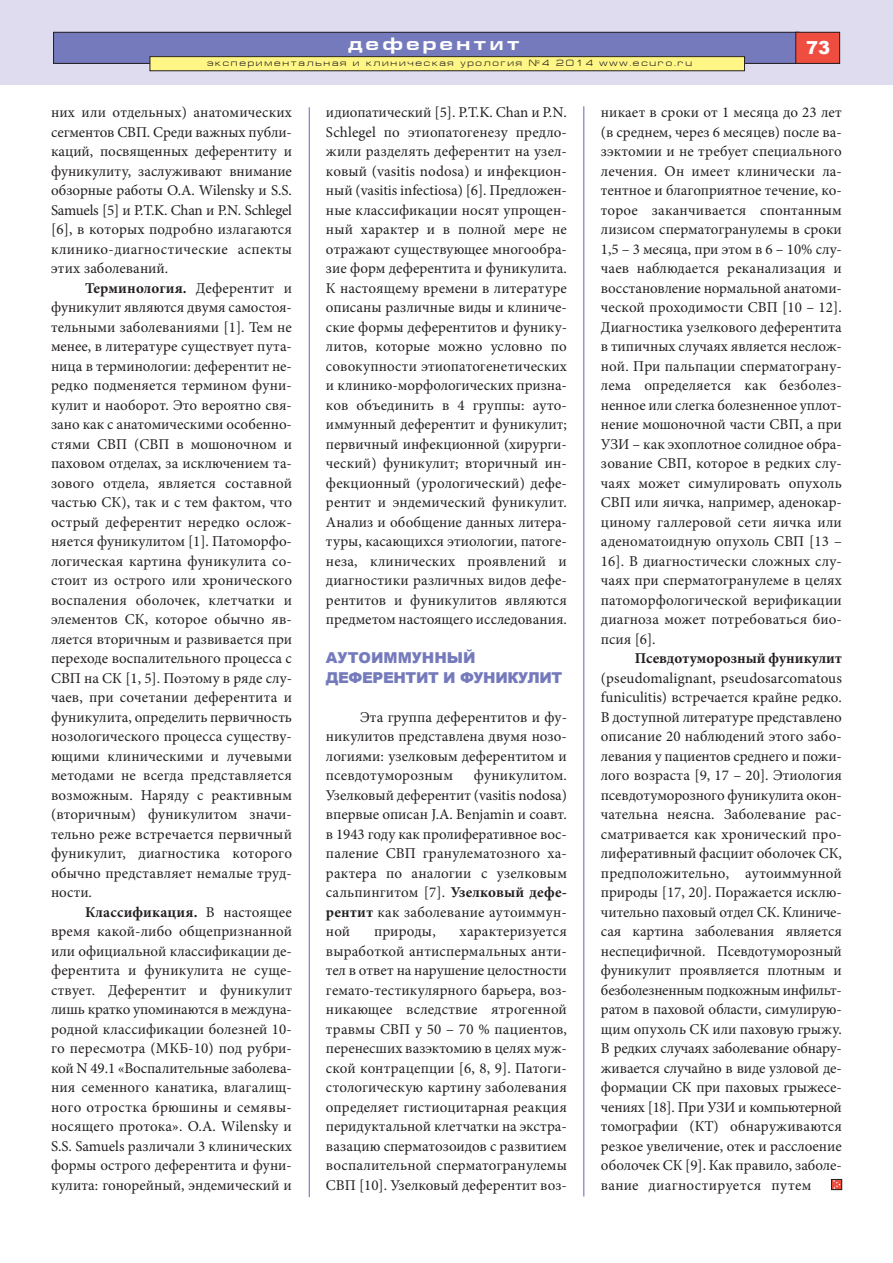
<style>
.page{position:relative;width:893px;height:1263px;background:#fff}
.page>*{position:absolute;margin:0;border:0;box-sizing:border-box;transform-origin:0 0}
.t1{font:700 18px "Europe Ext";letter-spacing:.2em;color:#fff}
.t2{font:900 18px "Arial";color:#fff}
.t3{font:15px/19.5px "Minion Pro";letter-spacing:.01em;color:#231f20;text-align:justify}
.t4{font:900 15px/19.5px "Arial";letter-spacing:-.025em;color:#747abb}
.t5{font:700 15px "Minion Pro";color:#231f20}
.t6{font:9px "Europe Ext";letter-spacing:.2em;color:#231f20}
.s1{font-weight:700}
</style>
<div class="page">
<div style="left:0;top:0;width:893px;height:85px;background:#dedcee"></div>
<div style="left:54px;top:32px;width:745px;height:31px;background:#747abb"></div>
<div style="left:53px;top:32px;width:746px;height:32px;border:1px solid #231f20"></div>
<div style="left:796px;top:32px;width:44px;height:31px;background:#ef4d40"></div>
<div style="left:795px;top:32px;width:45px;height:32px;border:1px solid #231f20"></div>
<div style="left:150px;top:57px;width:594px;height:14px;background:#fff685"></div>
<div style="left:150px;top:56px;width:595px;height:15px;border:1px solid #231f20"></div>
<hr style="left:309px;top:107px;width:1px;height:1090px;background:#747abb">
<hr style="left:583px;top:106px;width:1px;height:1090px;background:#747abb">
<div style="left:831px;top:1179px;width:11px;height:11px;border:1px solid #231f20"></div>
<svg style="left:832px;top:1179px;width:9px;height:10px"></svg>
<p class="t1" style="left:348px;top:37px;width:173px">деферентит</p>
<p class="t6" style="left:207px;top:60px;width:486px">экспериментальная и клиническая урология №4 2014 www.ecuro.ru</p>
<p class="t2" style="left:806px;top:34px;width:26px">73</p>
<p class="t3" style="left:51px;top:104px;width:242px">них или отдельных) анатомических сегментов СВП. Среди важных публи&shy;каций, посвященных деферентиту и фуникулиту, заслуживают внимание обзорные работы O.A. Wilensky и S.S.<br>Samuels [5] и P.T.K. Chan и P.N. Schlegel [6], в которых подробно излагаются клинико-диагностические аспекты этих заболеваний.</p>
<p class="t3" style="left:51px;top:279px;width:243px;text-indent:34px"><span class="s1">Терминология.</span> Деферентит и фуникулит являются двумя самостоя&shy;тельными заболеваниями [1]. Тем не менее, в литературе существует пута&shy;ница в терминологии: деферентит не&shy;редко подменяется термином фуни&shy;кулит и наоборот. Это вероятно свя&shy;зано как с анатомическими особенно&shy;стями СВП (СВП в мошоночном и паховом отделах, за исключением та&shy;зового отдела, является составной частью СК), так и с тем фактом, что острый деферентит нередко ослож&shy;няется фуникулитом [1]. Патоморфо&shy;логическая картина фуникулита со&shy;стоит из острого или хронического воспаления оболочек, клетчатки и элементов СК, которое обычно яв&shy;ляется вторичным и развивается при переходе воспалительного процесса с СВП на СК [1, 5]. Поэтому в ряде слу&shy;чаев, при сочетании деферентита и фуникулита, определить первичность нозологического процесса существу&shy;ющими клиническими и лучевыми методами не всегда представляется возможным. Наряду с реактивным (вторичным) фуникулитом значи&shy;тельно реже встречается первичный фуникулит, диагностика которого обычно представляет немалые труд&shy;ности.</p>
<p class="t3" style="left:51px;top:903px;width:242px;text-indent:34px"><span class="s1">Классификация.</span> В настоящее время какой-либо общепризнанной или официальной классификации де&shy;ферентита и фуникулита не суще&shy;ствует. Деферентит и фуникулит лишь кратко упоминаются в междуна&shy;родной классификации болезней 10- го пересмотра (МКБ-10) под рубри&shy;кой N 49.1 «Воспалительные заболева&shy;ния семенного канатика, влагалищ&shy;ного отростка брюшины и семявы&shy;носящего протока». O.A. Wilensky и S.S. Samuels различали 3 клинических формы острого деферентита и фуни&shy;кулита: гонорейный, эндемический и</p>
<p class="t3" style="left:326px;top:104px;width:243px">идиопатический [5]. P.T.K. Chan и P.N.<br>Schlegel по этиопатогенезу предло&shy;жили разделять деферентит на узел&shy;ковый (vasitis nodosa) и инфекцион&shy;ный (vasitis infectiosa) [6]. Предложен&shy;ные классификации носят упрощен&shy;ный характер и в полной мере не отражают существующее многообра&shy;зие форм деферентита и фуникулита.<br>К настоящему времени в литературе описаны различные виды и клиниче&shy;ские формы деферентитов и фунику&shy;литов, которые можно условно по совокупности этиопатогенетических и клинико-морфологических призна&shy;ков объединить в 4 группы: ауто&shy;иммунный деферентит и фуникулит; первичный инфекционной (хирурги&shy;ческий) фуникулит; вторичный ин&shy;фекционный (урологический) дефе&shy;рентит и эндемический фуникулит.<br>Анализ и обобщение данных литера&shy;туры, касающихся этиологии, патоге&shy;неза, клинических проявлений и диагностики различных видов дефе&shy;рентитов и фуникулитов являются предметом настоящего исследования.</p>
<p class="t4" style="left:326px;top:648px;width:238px">АУТОИММУННЫЙ<br>ДЕФЕРЕНТИТ И ФУНИКУЛИТ</p>
<p class="t3" style="left:326px;top:708px;width:243px;text-indent:34px">Эта группа деферентитов и фу&shy;никулитов представлена двумя нозо&shy;логиями: узелковым деферентитом и псевдотуморозным</p>
<p class="t3" style="left:326px;top:767px;width:242px;text-indent:148px">фуникулитом.<br>Узелковый деферентит (vasitis nodosa) впервые описан J.A. Benjamin и соавт. в 1943 году как пролиферативное вос&shy;паление СВП гранулематозного ха&shy;рактера по аналогии с узелковым сальпингитом [7]. <span class="s1">Узелковый дефе&shy;рентит</span> как заболевание аутоиммун&shy;ной</p>
<p class="t3" style="left:326px;top:923px;width:242px;text-indent:134px">характеризуется выработкой антиспермальных анти&shy;тел в ответ на нарушение целостности гемато-тестикулярного барьера, воз&shy;никающее вследствие ятрогенной травмы СВП у 50 – 70 % пациентов, перенесших вазэктомию в целях муж&shy;ской контрацепции [6, 8, 9]. Патоги&shy;стологическую картину заболевания определяет гистиоцитарная реакция перидуктальной клетчатки на экстра&shy;вазацию сперматозоидов с развитием воспалительной сперматогранулемы СВП [10]. Узелковый деферентит воз-</p>
<p class="t3" style="left:374px;top:923px;width:63px">природы,</p>
<p class="t3" style="left:601px;top:104px;width:243px">никает в сроки от 1 месяца до 23 лет (в среднем, через 6 месяцев) после ва&shy;зэктомии и не требует специального лечения. Он имеет клинически ла&shy;тентное и благоприятное течение, ко&shy;торое заканчивается спонтанным лизисом сперматогранулемы в сроки 1,5 – 3 месяца, при этом в 6 – 10% слу&shy;чаев наблюдается реканализация и восстановление нормальной анатоми&shy;ческой проходимости СВП [10 – 12].<br>Диагностика узелкового деферентита в типичных случаях является неслож&shy;ной. При пальпации сперматограну&shy;лема определяется как безболез&shy;ненное или слегка болезненное уплот&shy;нение мошоночной части СВП, а при УЗИ – как эхоплотное солидное обра&shy;зование СВП, которое в редких слу&shy;чаях может симулировать опухоль СВП или яичка, например, аденокар&shy;циному галлеровой сети яичка или аденоматоидную опухоль СВП [13 – 16]. В диагностически сложных слу&shy;чаях при сперматогранулеме в целях патоморфологической верификации диагноза может потребоваться био&shy;псия [6].</p>
<p class="t5" style="left:635px;top:653px;width:208px">Псевдотуморозный фуникулит</p>
<p class="t3" style="left:601px;top:669px;width:242px">(pseudomalignant, pseudosarcomatous funiculitis) встречается крайне редко.<br>В доступной литературе представлено описание 20 наблюдений этого забо&shy;левания у пациентов среднего и пожи&shy;лого возраста [9, 17 – 20]. Этиология псевдотуморозного фуникулита окон&shy;чательна неясна. Заболевание рас&shy;сматривается как хронический про&shy;лиферативный фасциит оболочек СК, предположительно, аутоиммунной природы [17, 20]. Поражается исклю&shy;чительно паховый отдел СК. Клиниче&shy;сая картина заболевания является неспецифичной. Псевдотуморозный фуникулит проявляется плотным и безболезненным подкожным инфильт&shy;ратом в паховой области, симулирую&shy;щим опухоль СК или паховую грыжу.<br>В редких случаях заболевание обнару&shy;живается случайно в виде узловой де&shy;формации СК при паховых грыжесе&shy;чениях [18]. При УЗИ и компьютерной томографии (КТ) обнаруживаются резкое увеличение, отек и расслоение оболочек СК [9]. Как правило, заболе&shy;вание диагностируется путем</p>
</div>
